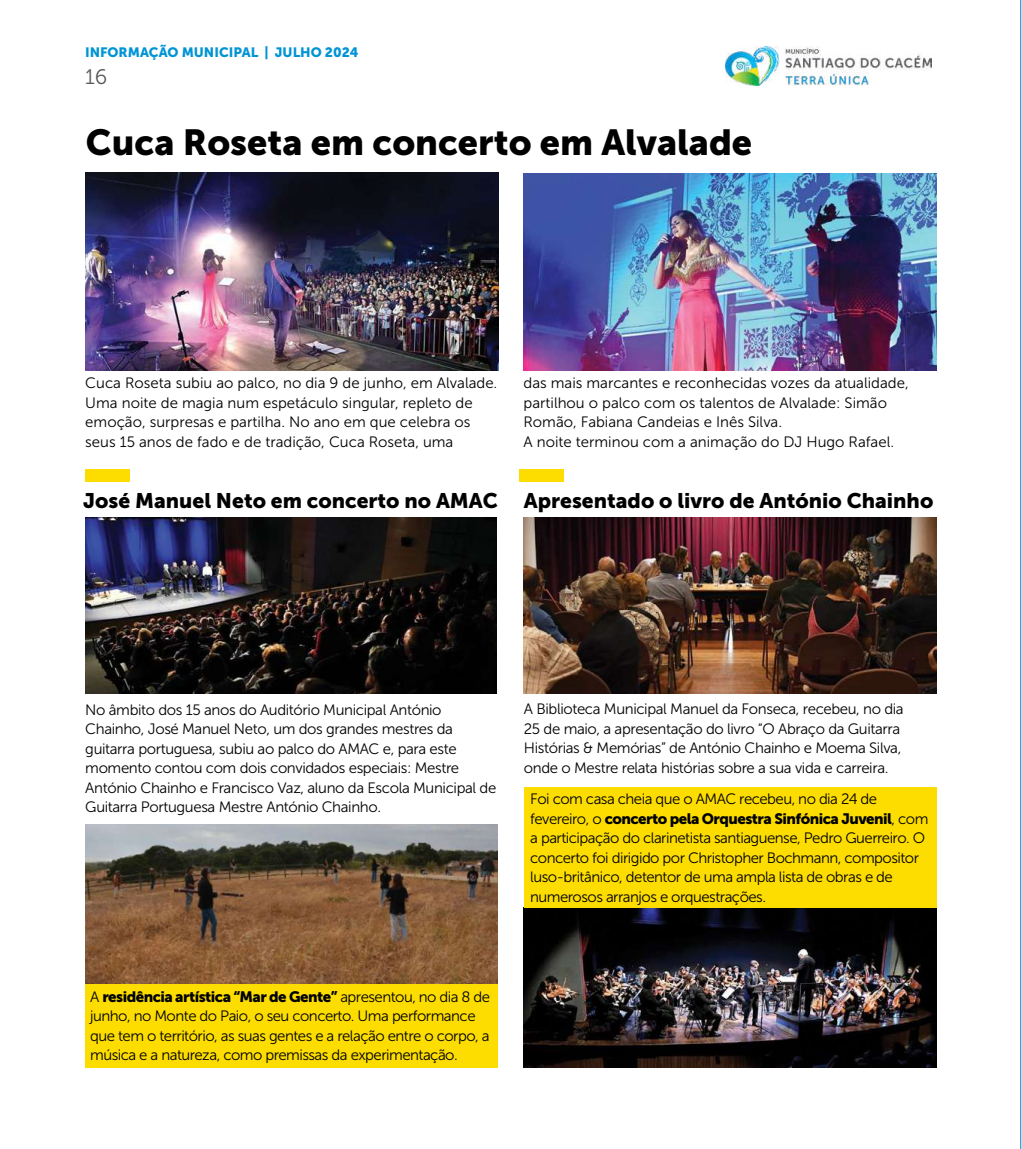
<style>
.page{position:relative;width:1021px;height:1149px;background:#fff}
.page>*{position:absolute;margin:0;border:0;box-sizing:border-box;transform-origin:0 0}
.t1{font:36px "Museo Sans 900";color:#000}
.t2{font:21px "Museo Sans 900";color:#000}
.t3{font:21px "Museo Sans 300";color:#58595b}
.t4{font:15px/19.5px "Museo Sans 300";letter-spacing:-.025em;color:#000}
.t5{font:15px/19.5px "Museo Sans 300";color:#000}
.t6{font:15px "Museo Sans 900";letter-spacing:-.035em;color:#000}
.t7{font:13.5px "Museo Sans 900";color:#0094d5}
.s1{font-family:"Museo Sans 300"}
</style>
<div class="page">
<img style="left:725px;top:47px;width:206px;height:38px">
<img style="left:85px;top:517px;width:411px;height:176px">
<img style="left:85px;top:173px;width:413px;height:197px">
<img style="left:524px;top:907px;width:412px;height:159px">
<div style="left:524px;top:786px;width:412px;height:121px;background:#fddd00"></div>
<img style="left:524px;top:173px;width:412px;height:197px">
<img style="left:524px;top:517px;width:412px;height:176px">
<img style="left:85px;top:824px;width:412px;height:159px">
<div style="left:85px;top:983px;width:412px;height:83px;background:#fddd00"></div>
<div style="left:519px;top:469px;width:45px;height:13px;background:#fddd00"></div>
<div style="left:85px;top:469px;width:45px;height:13px;background:#fddd00"></div>
<hr style="left:1020px;top:0;width:1px;height:1148px;background:#00bbf2">
<p class="t7" style="left:85px;top:44px;width:275px">INFORMAÇÃO MUNICIPAL | JULHO 2024</p>
<h2 class="t3" style="left:85px;top:65px;width:24px">16</h2>
<h1 class="t1" style="left:86px;top:122px;width:667px">Cuca Roseta em concerto em Alvalade</h1>
<p class="t5" style="left:85px;top:373px;width:413px">Cuca Roseta subiu ao palco, no dia 9 de junho, em Alvalade.<br>Uma noite de magia num espetáculo singular, repleto de emoção, surpresas e partilha. No ano em que celebra os seus 15 anos de fado e de tradição, Cuca Roseta, uma</p>
<h2 class="t2" style="left:83px;top:488px;width:416px">José Manuel Neto em concerto no AMAC</h2>
<p class="t5" style="left:523px;top:373px;width:387px">das mais marcantes e reconhecidas vozes da atualidade, partilhou o palco com os talentos de Alvalade: Simão Romão, Fabiana Candeias e Inês Silva.<br>A noite terminou com a animação do DJ Hugo Rafael.</p>
<h2 class="t2" style="left:524px;top:488px;width:411px">Apresentado o livro de António Chainho</h2>
<p class="t4" style="left:85px;top:699px;width:412px">No âmbito dos 15 anos do Auditório Municipal António Chainho, José Manuel Neto, um dos grandes mestres da guitarra portuguesa, subiu ao palco do AMAC e, para este momento contou com dois convidados especiais: Mestre António Chainho e Francisco Vaz, aluno da Escola Municipal de Guitarra Portuguesa Mestre António Chainho.</p>
<p class="t4" style="left:524px;top:699px;width:381px">A Biblioteca Municipal Manuel da Fonseca, recebeu, no dia 25 de maio, a apresentação do livro “O Abraço da Guitarra Histórias &amp; Memórias” de António Chainho e Moema Silva, onde o Mestre relata histórias sobre a sua vida e carreira.</p>
<p class="t4" style="left:530px;top:789px;width:348px">Foi com casa cheia que o AMAC recebeu, no dia 24 de</p>
<p class="t6" style="left:530px;top:809px;width:399px"><span class="s1">fevereiro, o</span> concerto pela Orquestra Sinfónica Juvenil<span class="s1">, com</span></p>
<p class="t4" style="left:530px;top:828px;width:396px">a participação do clarinetista santiaguense, Pedro Guerreiro. O concerto foi dirigido por Christopher Bochmann, compositor luso-britânico, detentor de uma ampla lista de obras e de numerosos arranjos e orquestrações.</p>
<p class="t6" style="left:90px;top:987px;width:401px"><span class="s1">A</span> residência artística “Mar de Gente” <span class="s1">apresentou, no dia 8 de</span></p>
<p class="t4" style="left:90px;top:1006px;width:401px">junho, no Monte do Paio, o seu concerto. Uma performance que tem o território, as suas gentes e a relação entre o corpo, a música e a natureza, como premissas da experimentação.</p>
</div>
